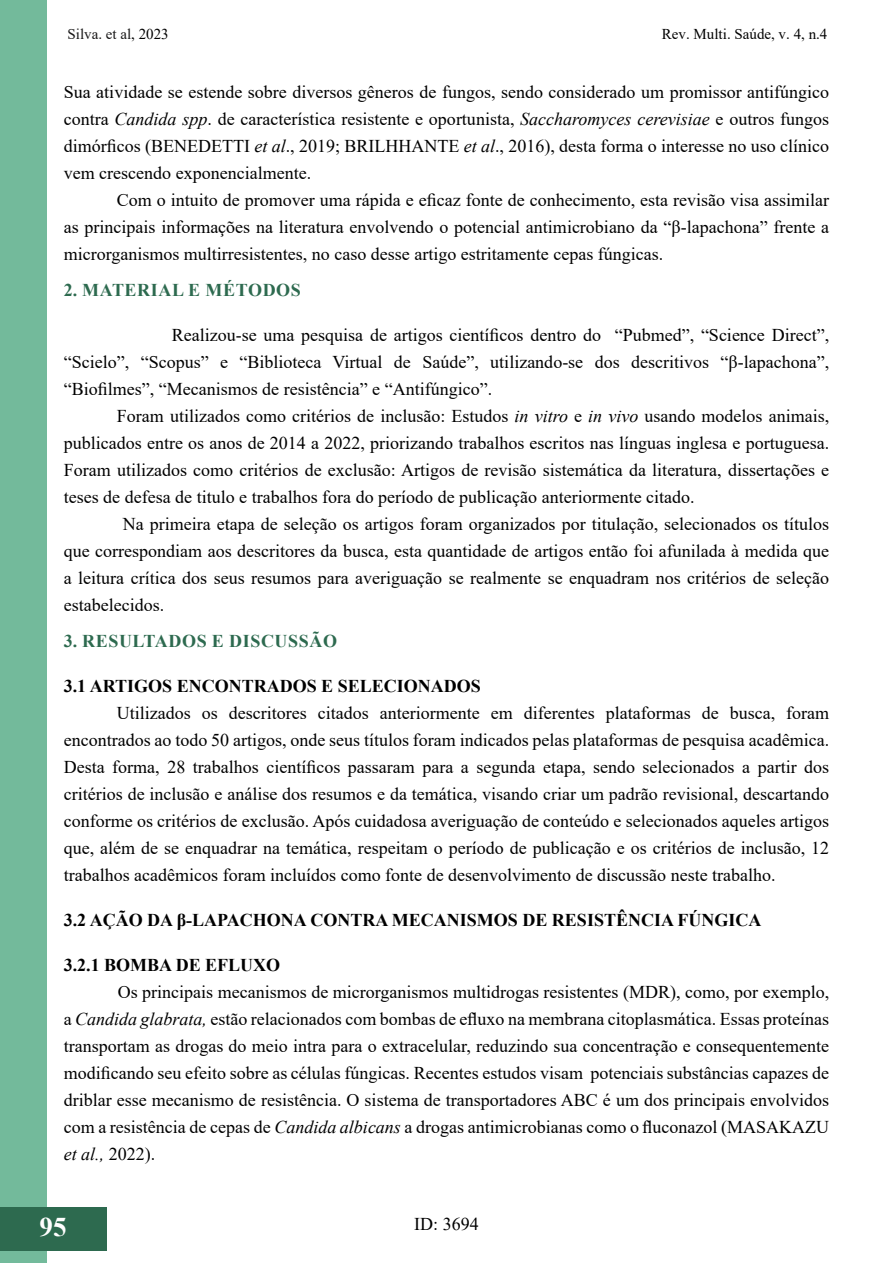
<style>
.page{position:relative;width:893px;height:1263px;background:#fff}
.page>*{position:absolute;margin:0;border:0;box-sizing:border-box;transform-origin:0 0}
.t1{font:700 27px "Times New Roman";color:#fff}
.t2{font:18px/27px "Times New Roman";color:#000;text-align:justify}
.t3{font:700 18px "Times New Roman";color:#000}
.t4{font:700 18px "Times New Roman";letter-spacing:.035em;color:#2d6a4f}
.t5{font:15px "Times New Roman";color:#000}
.t6{font:15px "Times New Roman";color:#181717}
.s1{color:#000}
.s2{font-style:italic}
</style>
<div class="page">
<div style="left:0;top:1px;width:47px;height:1262px;background:#73ba9b"></div>
<div style="left:0;top:1207px;width:106px;height:43px;background:#2d6a4f"></div>
<p class="t6" style="left:68px;top:24px;width:103px">Silva. et al<span class="s1">, 2023</span></p>
<p class="t5" style="left:662px;top:24px;width:167px">Rev. Multi. Saúde, v. 4, n.4</p>
<p class="t2" style="left:64px;top:77px;width:767px">Sua atividade se estende sobre diversos gêneros de fungos, sendo considerado um promissor antifúngico contra <span class="s2">Candida spp</span>. de característica resistente e oportunista, <span class="s2">Saccharomyces cerevisiae</span> e outros fungos dimórficos (BENEDETTI <span class="s2">et al</span>., 2019; BRILHHANTE <span class="s2">et al</span>., 2016), desta forma o interesse no uso clínico vem crescendo exponencialmente.</p>
<p class="t2" style="left:64px;top:185px;width:767px;text-indent:53px">Com o intuito de promover uma rápida e eficaz fonte de conhecimento, esta revisão visa assimilar as principais informações na literatura envolvendo o potencial antimicrobiano da “β-lapachona” frente a microrganismos multirresistentes, no caso desse artigo estritamente cepas fúngicas.</p>
<p class="t4" style="left:64px;top:277px;width:239px">2. MATERIAL E MÉTODOS</p>
<p class="t2" style="left:64px;top:320px;width:767px;text-indent:108px">Realizou-se uma pesquisa de artigos científicos dentro do “Pubmed”, “Science Direct”, “Scielo”, “Scopus” e “Biblioteca Virtual de Saúde”, utilizando-se dos descritivos “β-lapachona”, “Biofilmes”, “Mecanismos de resistência” e “Antifúngico”.</p>
<p class="t2" style="left:64px;top:401px;width:767px;text-indent:53px">Foram utilizados como critérios de inclusão: Estudos <span class="s2">in vitro</span> e <span class="s2">in vivo</span> usando modelos animais, publicados entre os anos de 2014 a 2022, priorizando trabalhos escritos nas línguas inglesa e portuguesa.<br>Foram utilizados como critérios de exclusão: Artigos de revisão sistemática da literatura, dissertações e teses de defesa de titulo e trabalhos fora do período de publicação anteriormente citado.</p>
<p class="t2" style="left:64px;top:509px;width:767px;text-indent:59px">Na primeira etapa de seleção os artigos foram organizados por titulação, selecionados os títulos que correspondiam aos descritores da busca, esta quantidade de artigos então foi afunilada à medida que a leitura crítica dos seus resumos para averiguação se realmente se enquadram nos critérios de seleção estabelecidos.</p>
<p class="t4" style="left:64px;top:628px;width:275px">3. RESULTADOS E DISCUSSÃO</p>
<p class="t3" style="left:64px;top:673px;width:418px">3.1 ARTIGOS ENCONTRADOS E SELECIONADOS</p>
<p class="t2" style="left:64px;top:698px;width:767px;text-indent:53px">Utilizados os descritores citados anteriormente em diferentes plataformas de busca, foram encontrados ao todo 50 artigos, onde seus títulos foram indicados pelas plataformas de pesquisa acadêmica.<br>Desta forma, 28 trabalhos científicos passaram para a segunda etapa, sendo selecionados a partir dos critérios de inclusão e análise dos resumos e da temática, visando criar um padrão revisional, descartando conforme os critérios de exclusão. Após cuidadosa averiguação de conteúdo e selecionados aqueles artigos que, além de se enquadrar na temática, respeitam o período de publicação e os critérios de inclusão, 12 trabalhos acadêmicos foram incluídos como fonte de desenvolvimento de discussão neste trabalho.</p>
<p class="t3" style="left:64px;top:907px;width:699px">3.2 AÇÃO DA β-LAPACHONA CONTRA MECANISMOS DE RESISTÊNCIA FÚNGICA</p>
<p class="t3" style="left:64px;top:952px;width:218px">3.2.1 BOMBA DE EFLUXO</p>
<p class="t2" style="left:64px;top:977px;width:767px;text-indent:54px">Os principais mecanismos de microrganismos multidrogas resistentes (MDR), como, por exemplo, a <span class="s2">Candida glabrata,</span> estão relacionados com bombas de efluxo na membrana citoplasmática. Essas proteínas transportam as drogas do meio intra para o extracelular, reduzindo sua concentração e consequentemente modificando seu efeito sobre as células fúngicas. Recentes estudos visam potenciais substâncias capazes de driblar esse mecanismo de resistência. O sistema de transportadores ABC é um dos principais envolvidos com a resistência de cepas de <span class="s2">Candida albicans</span> a drogas antimicrobianas como o fluconazol (MASAKAZU <span class="s2">et al.,</span> 2022).</p>
<h1 class="t1" style="left:40px;top:1207px;width:28px">95</h1>
<p class="t2" style="left:414px;top:1210px;width:66px">ID: 3694</p>
</div>
